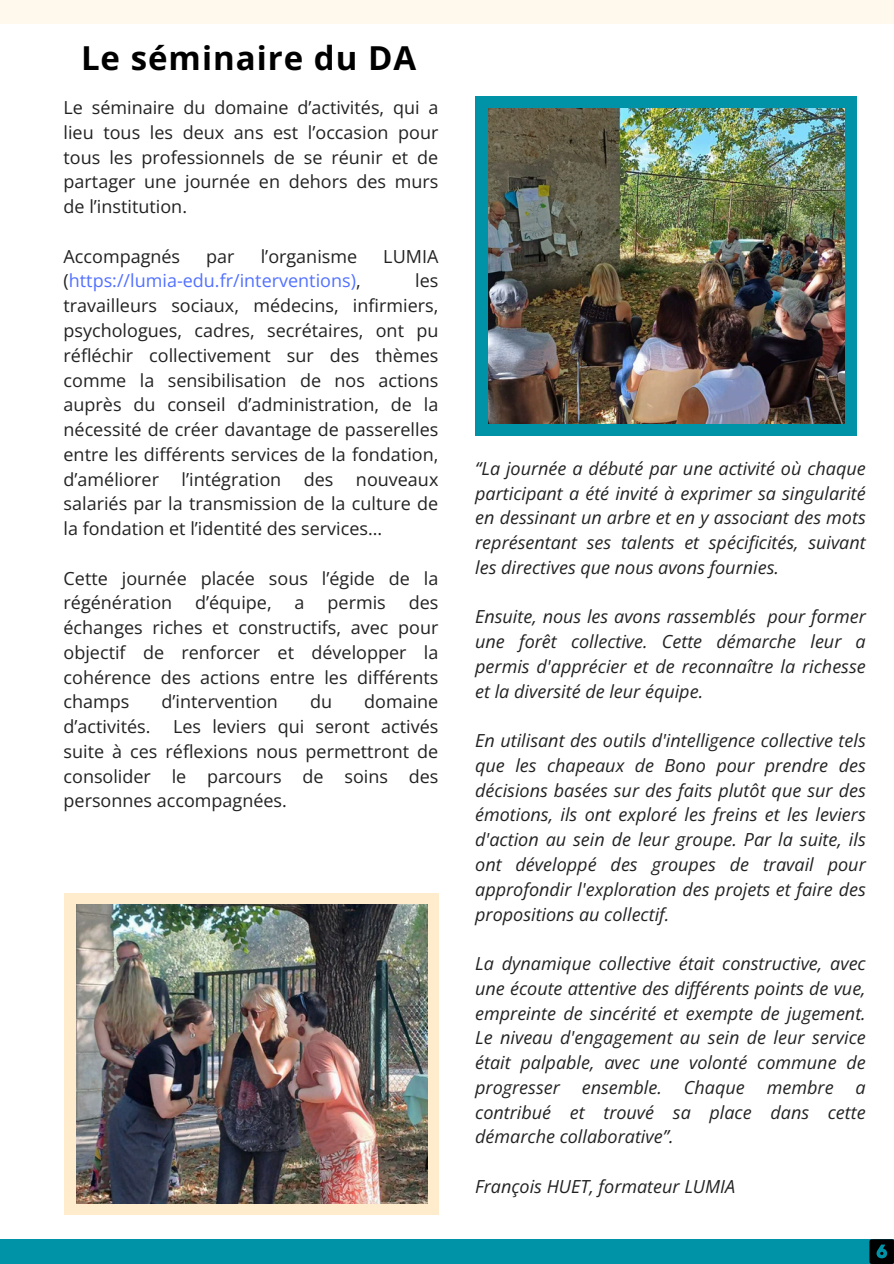
<style>
.page{position:relative;width:894px;height:1264px;background:#fff}
.page>*{position:absolute;margin:0;border:0;box-sizing:border-box;transform-origin:0 0}
.t1{font:700 33px "Open Sans";letter-spacing:.03em;color:#000}
.t2{font:italic 18px/24.8px "Open Sans";color:#222;text-align:justify}
.t3{font:18px/24.8px "Open Sans";color:#222;text-align:justify}
.t4{font:18px "Open Sans";color:#5271ff}
.s1{color:#222}
</style>
<div class="page">
<div style="left:475px;top:97px;width:381px;height:338px;background:#0092a7"></div>
<img style="left:488px;top:108px;width:356px;height:315px">
<div style="left:64px;top:893px;width:374px;height:322px;background:#ffeccc"></div>
<img style="left:76px;top:904px;width:351px;height:299px">
<div style="left:0;top:0;width:893px;height:23px;background:#fff8ed"></div>
<div style="left:0;top:1239px;width:893px;height:24px;background:#0092a7"></div>
<svg style="left:869px;top:1239px;width:24px;height:24px"></svg>
<p class="t1" style="left:81px;top:35px;width:336px">Le séminaire du DA</p>
<p class="t3" style="left:64px;top:95px;width:376px">Le séminaire du domaine d’activités, qui a lieu tous les deux ans est l’occasion pour tous les professionnels de se réunir et de partager une journée en dehors des murs de l’institution.</p>
<h1 class="t3" style="left:64px;top:243px;width:118px">Accompagnés</h1>
<h1 class="t3" style="left:206px;top:243px;width:30px">par</h1>
<h1 class="t3" style="left:261px;top:243px;width:98px">l’organisme</h1>
<h1 class="t3" style="left:383px;top:243px;width:57px">LUMIA</h1>
<h1 class="t4" style="left:64px;top:268px;width:298px"><span class="s1">(</span>https://lumia-edu.fr/interventions)<span class="s1">,</span></h1>
<h1 class="t3" style="left:64px;top:268px;width:376px;text-indent:351px">les travailleurs sociaux, médecins, infirmiers, psychologues, cadres, secrétaires, ont pu réfléchir collectivement sur des thèmes comme la sensibilisation de nos actions auprès du conseil d’administration, de la nécessité de créer davantage de passerelles entre les différents services de la fondation, d’améliorer</h1>
<h1 class="t3" style="left:181px;top:466px;width:101px">l’intégration</h1>
<h1 class="t3" style="left:304px;top:466px;width:31px">des</h1>
<h1 class="t3" style="left:64px;top:466px;width:376px;text-indent:292px">nouveaux salariés par la transmission de la culture de la fondation et l’identité des services...</h1>
<p class="t3" style="left:64px;top:565px;width:376px">Cette journée placée sous l’égide de la régénération</p>
<p class="t3" style="left:195px;top:590px;width:78px">d’équipe,</p>
<p class="t3" style="left:294px;top:590px;width:11px">a</p>
<p class="t3" style="left:327px;top:590px;width:60px">permis</p>
<p class="t3" style="left:64px;top:590px;width:376px;text-indent:345px">des échanges riches et constructifs, avec pour objectif de renforcer et développer la cohérence des actions entre les différents champs</p>
<p class="t3" style="left:64px;top:689px;width:376px;text-indent:300px">domaine d’activités. Les leviers qui seront activés suite à ces réflexions nous permettront de consolider le parcours de soins des personnes accompagnées.</p>
<p class="t3" style="left:161px;top:689px;width:118px">d’intervention</p>
<p class="t3" style="left:310px;top:689px;width:24px">du</p>
<p class="t2" style="left:475px;top:455px;width:392px">“La journée a débuté par une activité où chaque participant a été invité à exprimer sa singularité en dessinant un arbre et en y associant des mots représentant ses talents et spécificités, suivant les directives que nous avons fournies.</p>
<p class="t2" style="left:475px;top:604px;width:392px">Ensuite, nous les avons rassemblés pour former une forêt collective. Cette démarche leur a permis d'apprécier et de reconnaître la richesse et la diversité de leur équipe.</p>
<p class="t2" style="left:475px;top:727px;width:392px">En utilisant des outils d'intelligence collective tels que les chapeaux de Bono pour prendre des décisions basées sur des faits plutôt que sur des émotions, ils ont exploré les freins et les leviers d'action au sein de leur groupe. Par la suite, ils ont développé des groupes de travail pour approfondir l'exploration des projets et faire des propositions au collectif.</p>
<p class="t2" style="left:475px;top:950px;width:392px">La dynamique collective était constructive, avec une écoute attentive des différents points de vue, empreinte de sincérité et exempte de jugement.<br>Le niveau d'engagement au sein de leur service était palpable, avec une volonté commune de progresser ensemble. Chaque membre a contribué et trouvé sa place dans cette démarche collaborative”.</p>
<p class="t2" style="left:475px;top:1173px;width:261px">François HUET, formateur LUMIA</p>
</div>
